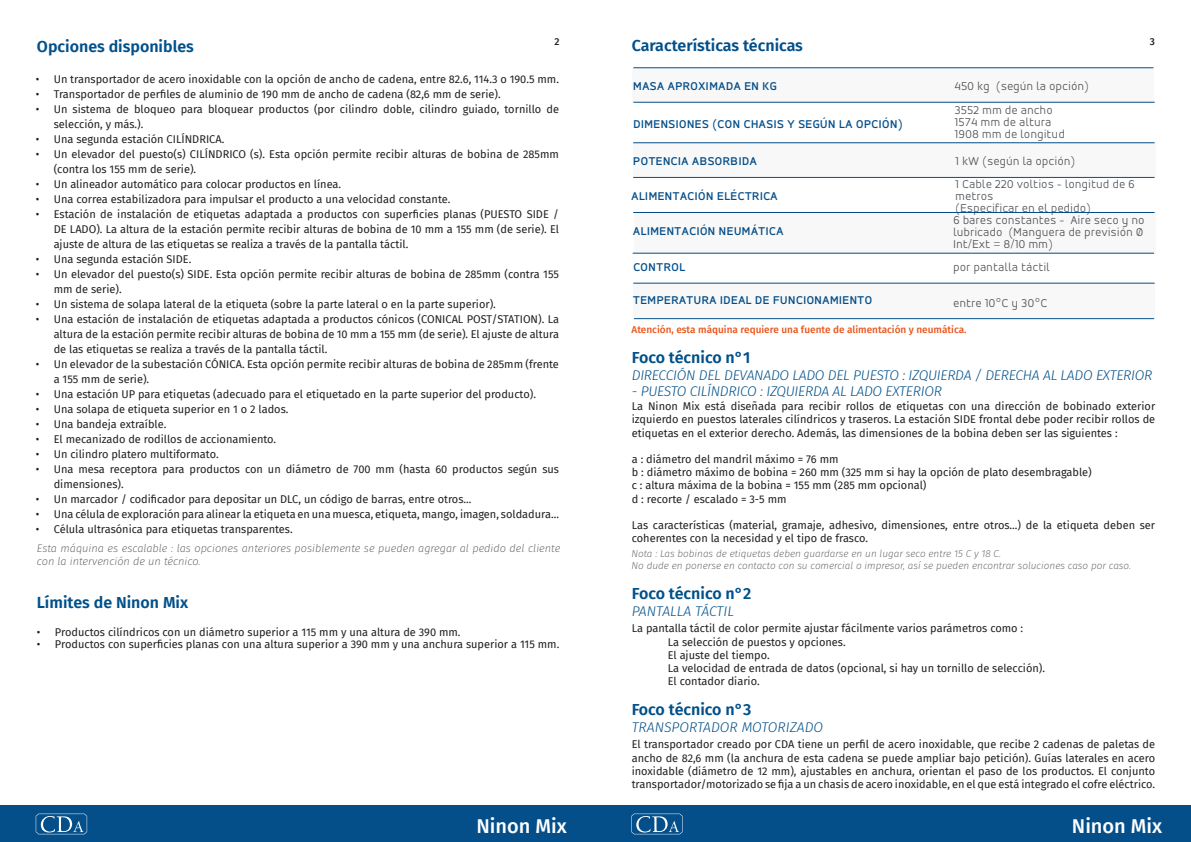
<style>
.page{position:relative;width:1191px;height:842px;background:#fff}
.page>*{position:absolute;margin:0;border:0;box-sizing:border-box;transform-origin:0 0}
.t1{font:500 20px "Fira Sans";color:#fff}
.t2{font:600 16px "Fira Sans";color:#01508a}
.t3{font:italic 300 14px "Fira Sans";letter-spacing:-.02em;color:#01508a}
.t4{font:italic 300 14px "Fira Sans";color:#01508a}
.t5{font:300 12px/12px "Accord Alt";letter-spacing:.05em;color:#4e5255}
.t6{font:500 12px "Accord Alt";letter-spacing:.05em;color:#044f8b}
.t7{font:11px/13.2px "Fira Sans";color:#231f20}
.t8{font:italic 200 11px/13.2px "Fira Sans";color:#4f5252}
.t9{font:italic 200 10px/12px "Fira Sans";color:#4f5252}
.t10{font:500 10px "Fira Sans";color:#e9551c}
.t11{font:500 10px "Fira Sans";color:#231f20}
</style>
<div class="page">
<div style="left:0;top:806px;width:595px;height:36px;background:#044f8a"></div>
<div style="left:595px;top:806px;width:596px;height:36px;background:#044f8a"></div>
<svg style="left:36px;top:814px;width:51px;height:20px"></svg>
<svg style="left:631px;top:814px;width:51px;height:20px"></svg>
<hr style="left:633px;top:102px;width:521px;height:1px;background:#044f8b">
<hr style="left:633px;top:177px;width:521px;height:1px;background:#044f8b">
<hr style="left:632px;top:253px;width:522px;height:1px;background:#044f8b">
<hr style="left:633px;top:212px;width:521px;height:1px;background:#044f8b">
<div style="left:632px;top:68px;width:522px;height:34px;background:#f8f8f8"></div>
<div style="left:634px;top:212px;width:521px;height:41px;background:#f8f8f8"></div>
<div style="left:633px;top:143px;width:522px;height:34px;background:#f8f8f8"></div>
<div style="left:633px;top:283px;width:521px;height:35px;background:#f8f8f8"></div>
<hr style="left:634px;top:318px;width:520px;height:1px;background:#044f8b">
<h2 class="t2" style="left:632px;top:34px;width:173px">Características técnicas</h2>
<p class="t6" style="left:633px;top:79px;width:145px">MASA APROXIMADA EN KG</p>
<p class="t11" style="left:554px;top:35px;width:7px">2</p>
<p class="t11" style="left:1149px;top:35px;width:7px">3</p>
<h2 class="t2" style="left:37px;top:35px;width:158px">Opciones disponibles</h2>
<p class="t7" style="left:36px;top:73px;width:525px">• Un transportador de acero inoxidable con la opción de ancho de cadena, entre 82.6, 114.3 o 190.5 mm.</p>
<p class="t7" style="left:36px;top:88px;width:466px">• Transportador de perfiles de aluminio de 190 mm de ancho de cadena (82,6 mm de serie).</p>
<p class="t7" style="left:54px;top:102px;width:507px;line-height:15px;text-indent:-18px">• Un sistema de bloqueo para bloquear productos (por cilindro doble, cilindro guiado, tornillo de selección, y más.).</p>
<p class="t7" style="left:36px;top:133px;width:190px">• Una segunda estación CILÍNDRICA.</p>
<p class="t7" style="left:54px;top:147px;width:507px;line-height:15px;text-indent:-18px">• Un elevador del puesto(s) CILÍNDRICO (s). Esta opción permite recibir alturas de bobina de 285mm (contra los 155 mm de serie).</p>
<p class="t7" style="left:36px;top:178px;width:307px">• Un alineador automático para colocar productos en línea.</p>
<p class="t7" style="left:36px;top:193px;width:416px">• Una correa estabilizadora para impulsar el producto a una velocidad constante.</p>
<p class="t7" style="left:54px;top:207px;width:507px;line-height:15px;text-align:justify;text-indent:-18px">• Estación de instalación de etiquetas adaptada a productos con superficies planas (PUESTO SIDE / DE LADO). La altura de la estación permite recibir alturas de bobina de 10 mm a 155 mm (de serie). El ajuste de altura de las etiquetas se realiza a través de la pantalla táctil.</p>
<p class="t7" style="left:36px;top:253px;width:157px">• Una segunda estación SIDE.</p>
<p class="t7" style="left:54px;top:267px;width:507px;line-height:15px;text-indent:-18px">• Un elevador del puesto(s) SIDE. Esta opción permite recibir alturas de bobina de 285mm (contra 155 mm de serie).</p>
<p class="t7" style="left:36px;top:298px;width:462px">• Un sistema de solapa lateral de la etiqueta (sobre la parte lateral o en la parte superior).</p>
<p class="t7" style="left:54px;top:312px;width:507px;line-height:15px;text-align:justify;text-indent:-18px">• Una estación de instalación de etiquetas adaptada a productos cónicos (CONICAL POST/STATION). La altura de la estación permite recibir alturas de bobina de 10 mm a 155 mm (de serie). El ajuste de altura de las etiquetas se realiza a través de la pantalla táctil.</p>
<p class="t7" style="left:54px;top:357px;width:507px;line-height:15px;text-indent:-18px">• Un elevador de la subestación CÓNICA. Esta opción permite recibir alturas de bobina de 285mm (frente a 155 mm de serie).</p>
<p class="t7" style="left:36px;top:388px;width:502px">• Una estación UP para etiquetas (adecuado para el etiquetado en la parte superior del producto).</p>
<p class="t7" style="left:36px;top:403px;width:254px">• Una solapa de etiqueta superior en 1 o 2 lados.</p>
<p class="t7" style="left:36px;top:418px;width:132px">• Una bandeja extraíble.</p>
<p class="t7" style="left:36px;top:433px;width:242px">• El mecanizado de rodillos de accionamiento.</p>
<p class="t7" style="left:36px;top:448px;width:184px">• Un cilindro platero multiformato.</p>
<p class="t7" style="left:54px;top:462px;width:507px;line-height:15px;text-indent:-18px">• Una mesa receptora para productos con un diámetro de 700 mm (hasta 60 productos según sus dimensiones).</p>
<p class="t7" style="left:36px;top:493px;width:437px">• Un marcador / codificador para depositar un DLC, un código de barras, entre otros...</p>
<p class="t7" style="left:36px;top:508px;width:525px">• Una célula de exploración para alinear la etiqueta en una muesca, etiqueta, mango, imagen, soldadura...</p>
<p class="t7" style="left:36px;top:523px;width:258px">• Célula ultrasónica para etiquetas transparentes.</p>
<p class="t5" style="left:954px;top:81px;width:136px">450 kg (según la opción)</p>
<p class="t6" style="left:633px;top:117px;width:271px">DIMENSIONES (CON CHASIS Y SEGÚN LA OPCIÓN)</p>
<p class="t5" style="left:955px;top:105px;width:111px">3552 mm de ancho<br>1574 mm de altura<br>1908 mm de longitud</p>
<p class="t5" style="left:955px;top:151px;width:180px;line-height:22.7px">1 kW (según la opción)<br>1 Cable 220 voltios - longitud de 6</p>
<p class="t5" style="left:955px;top:191px;width:137px">metros<br>(Especificar en el pedido)</p>
<p class="t6" style="left:633px;top:155px;width:125px">POTENCIA ABSORBIDA</p>
<p class="t6" style="left:631px;top:189px;width:148px">ALIMENTACIÓN ELÉCTRICA</p>
<p class="t5" style="left:953px;top:215px;width:192px;text-align:justify">6 bares constantes - Aire seco y no lubricado (Manguera de previsión Ø Int/Ext = 8/10 mm)</p>
<p class="t6" style="left:633px;top:225px;width:152px">ALIMENTACIÓN NEUMÁTICA</p>
<p class="t6" style="left:633px;top:260px;width:53px">CONTROL</p>
<p class="t5" style="left:953px;top:262px;width:98px">por pantalla táctil</p>
<p class="t6" style="left:633px;top:293px;width:240px">TEMPERATURA IDEAL DE FUNCIONAMIENTO</p>
<p class="t5" style="left:953px;top:298px;width:95px">entre 10°C y 30°C</p>
<p class="t10" style="left:631px;top:323px;width:336px">Atención, esta máquina requiere una fuente de alimentación y neumática.</p>
<h2 class="t2" style="left:632px;top:346px;width:120px">Foco técnico n°1</h2>
<p class="t3" style="left:632px;top:365px;width:522px">DIRECCIÓN DEL DEVANADO LADO DEL PUESTO : IZQUIERDA / DERECHA AL LADO EXTERIOR</p>
<p class="t3" style="left:632px;top:382px;width:312px">- PUESTO CILÍNDRICO : IZQUIERDA AL LADO EXTERIOR</p>
<p class="t7" style="left:632px;top:400px;width:525px;text-align:justify">La Ninon Mix está diseñada para recibir rollos de etiquetas con una dirección de bobinado exterior izquierdo en puestos laterales cilíndricos y traseros. La estación SIDE frontal debe poder recibir rollos de etiquetas en el exterior derecho. Además, las dimensiones de la bobina deben ser las siguientes :</p>
<p class="t7" style="left:632px;top:453px;width:461px">a : diámetro del mandril máximo = 76 mm<br>b : diámetro máximo de bobina = 260 mm (325 mm si hay la opción de plato desembragable) c : altura máxima de la bobina = 155 mm (285 mm opcional)<br>d : recorte / escalado = 3-5 mm</p>
<p class="t7" style="left:632px;top:519px;width:525px">Las características (material, gramaje, adhesivo, dimensiones, entre otros...) de la etiqueta deben ser coherentes con la necesidad y el tipo de frasco.</p>
<p class="t9" style="left:631px;top:547px;width:501px">Nota : Las bobinas de etiquetas deben guardarse en un lugar seco entre 15 C y 18 C.<br>No dude en ponerse en contacto con su comercial o impresor, así se pueden encontrar soluciones caso por caso.</p>
<p class="t8" style="left:37px;top:542px;width:525px">Esta máquina es escalable : las opciones anteriores posiblemente se pueden agregar al pedido del cliente con la intervención de un técnico.</p>
<h2 class="t2" style="left:37px;top:591px;width:153px">Límites de Ninon Mix</h2>
<p class="t7" style="left:37px;top:625px;width:425px">• Productos cilíndricos con un diámetro superior a 115 mm y una altura de 390 mm.</p>
<p class="t7" style="left:37px;top:637px;width:524px">• Productos con superficies planas con una altura superior a 390 mm y una anchura superior a 115 mm.</p>
<h2 class="t2" style="left:632px;top:582px;width:121px">Foco técnico n°2</h2>
<p class="t4" style="left:632px;top:601px;width:104px">PANTALLA TÁCTIL</p>
<p class="t7" style="left:668px;top:622px;width:379px;text-indent:-36px">La pantalla táctil de color permite ajustar fácilmente varios parámetros como :<br>La selección de puestos y opciones.<br>El ajuste del tiempo.<br>La velocidad de entrada de datos (opcional, si hay un tornillo de selección).<br>El contador diario.</p>
<h2 class="t2" style="left:631px;top:698px;width:121px">Foco técnico n°3</h2>
<p class="t4" style="left:631px;top:717px;width:193px">TRANSPORTADOR MOTORIZADO</p>
<p class="t7" style="left:631px;top:738px;width:525px;text-align:justify">El transportador creado por CDA tiene un perfil de acero inoxidable, que recibe 2 cadenas de paletas de ancho de 82,6 mm (la anchura de esta cadena se puede ampliar bajo petición). Guías laterales en acero inoxidable (diámetro de 12 mm), ajustables en anchura, orientan el paso de los productos. El conjunto transportador/motorizado se fija a un chasis de acero inoxidable, en el que está integrado el cofre eléctrico.</p>
<h1 class="t1" style="left:476px;top:812px;width:92px">Ninon Mix</h1>
<h1 class="t1" style="left:1071px;top:812px;width:92px">Ninon Mix</h1>
</div>
